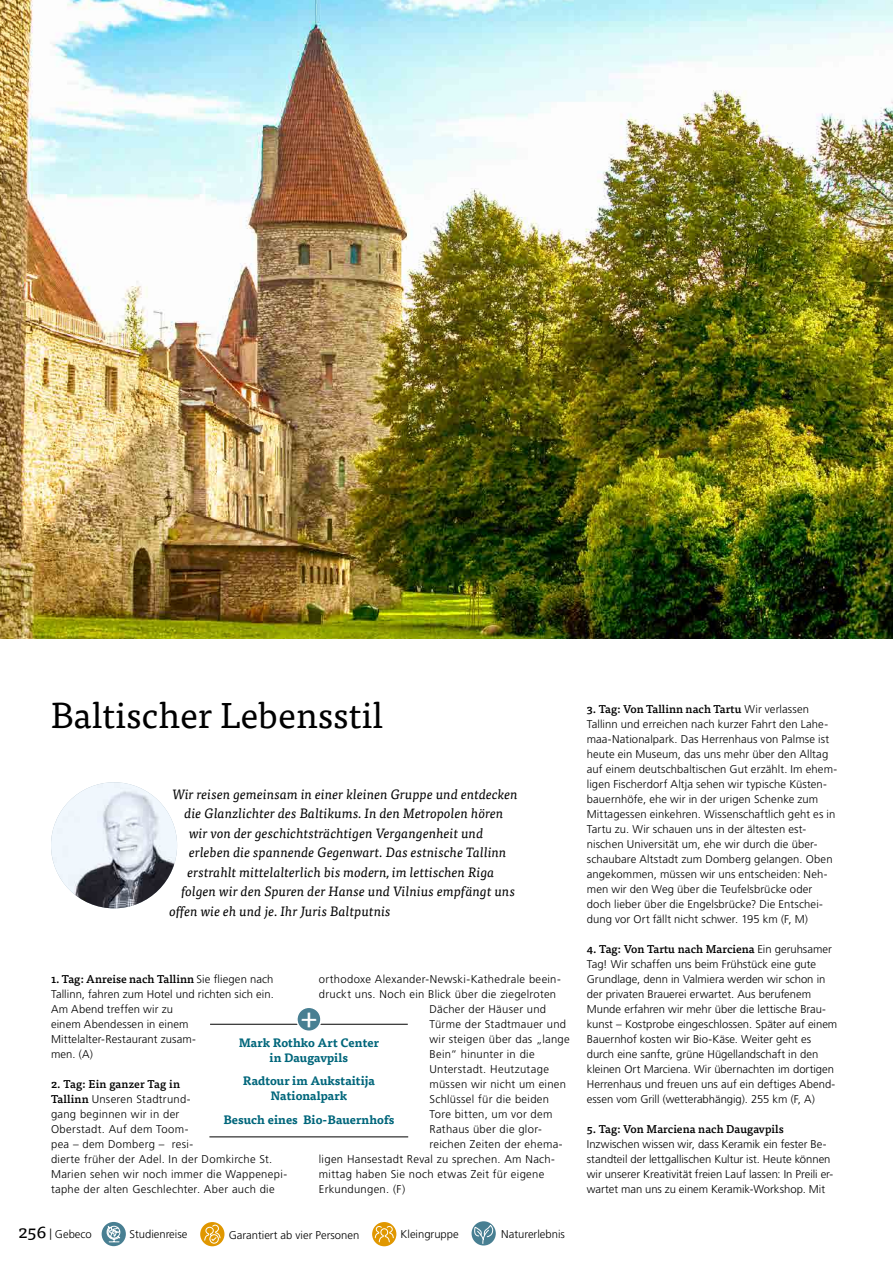
<style>
.page{position:relative;width:893px;height:1263px;background:#fff}
.page>*{position:absolute;margin:0;border:0;box-sizing:border-box;transform-origin:0 0}
.t1{font:36px "Tisa OT";color:#000}
.t2{font:30px "Tisa OT";color:#fff}
.t3{font:18px "Tisa OT";color:#000}
.t4{font:italic 13.5px "Tisa OT";letter-spacing:.005em;color:#000}
.t5{font:700 12px/15px "Tisa OT";color:#00667b;text-align:center}
.t6{font:300 11.25px/15px "Frutiger LT Pro";letter-spacing:.01em;color:#000}
.t7{font:500 11.25px "Tisa OT";color:#000}
.t8{font:300 11.25px "Frutiger LT Pro";letter-spacing:.03em;color:#000}
.s1{font-family:"Frutiger LT Pro";font-weight:300}
.s2{font-family:"Tisa OT";font-weight:500}
.s3{font-family:"Frutiger LT Pro";font-weight:300;font-size:11.25px}
</style>
<div class="page">
<img style="left:0;top:0;width:893px;height:638px">
<hr style="left:209px;top:1136px;width:199px;height:1px;background:#000">
<hr style="left:210px;top:1024px;width:198px;height:1px;background:#000">
<div style="left:297px;top:1007px;width:24px;height:24px;background:#487f92;border-radius:50%"></div>
<div style="left:296px;top:1006px;width:26px;height:26px;border:2px solid #fff;border-radius:50%"></div>
<div style="left:372px;top:1222px;width:24px;height:24px;background:#e09700;border-radius:50%"></div>
<svg style="left:374px;top:1226px;width:20px;height:17px"></svg>
<div style="left:102px;top:1222px;width:24px;height:24px;background:#487f92;border-radius:50%"></div>
<svg style="left:106px;top:1222px;width:15px;height:21px"></svg>
<div style="left:200px;top:1222px;width:24px;height:24px;background:#e09700;border-radius:50%"></div>
<svg style="left:204px;top:1224px;width:17px;height:20px"></svg>
<img style="left:51px;top:782px;width:126px;height:126px;border-radius:63px">
<svg style="left:472px;top:1221px;width:24px;height:24px"></svg>
<svg style="left:474px;top:1222px;width:20px;height:22px"></svg>
<h1 class="t1" style="left:51px;top:694px;width:333px">Baltischer Lebensstil</h1>
<p class="t4" style="left:173px;top:786px;width:347px">Wir reisen gemeinsam in einer kleinen Gruppe und entdecken</p>
<p class="t4" style="left:185px;top:806px;width:320px">die Glanzlichter des Baltikums. In den Metropolen hören</p>
<p class="t4" style="left:189px;top:825px;width:296px">wir von der geschichtsträchtigen Vergangenheit und</p>
<p class="t4" style="left:189px;top:845px;width:319px">erleben die spannende Gegenwart. Das estnische Tallinn</p>
<p class="t4" style="left:188px;top:864px;width:309px">erstrahlt mittelalterlich bis modern, im lettischen Riga</p>
<p class="t4" style="left:182px;top:884px;width:335px">folgen wir den Spuren der Hanse und Vilnius empfängt uns</p>
<p class="t4" style="left:170px;top:903px;width:223px">offen wie eh und je. Ihr Juris Baltputnis</p>
<p class="t7" style="left:51px;top:972px;width:224px">1. Tag: Anreise nach Tallinn <span class="s1">Sie fliegen nach</span></p>
<p class="t6" style="left:51px;top:987px;width:224px">Tallinn, fahren zum Hotel und richten sich ein.<br>Am Abend treffen wir zu<br>einem Abendessen in einem<br>Mittelalter-Restaurant zusam-<br>men. (A)</p>
<p class="t7" style="left:51px;top:1077px;width:131px">2. Tag: Ein ganzer Tag in</p>
<p class="t6" style="left:51px;top:1092px;width:238px"><span class="s2">Tallinn</span> Unseren Stadtrund-<br>gang beginnen wir in der<br>Oberstadt. Auf dem Toom-<br>pea – dem Domberg – resi-<br>dierte früher der Adel. In der Domkirche St.<br>Marien sehen wir noch immer die Wappenepi&shy;taphe der alten Geschlechter. Aber auch die</p>
<p class="t6" style="left:319px;top:972px;width:243px">orthodoxe Alexander-Newski-Kathedrale beein-</p>
<p class="t6" style="left:319px;top:987px;width:239px">druckt uns. Noch ein Blick über die ziegelroten</p>
<p class="t6" style="left:429px;top:1002px;width:118px">Dächer der Häuser und</p>
<p class="t6" style="left:429px;top:1017px;width:138px">Türme der Stadtmauer und</p>
<p class="t6" style="left:429px;top:1032px;width:142px">wir steigen über das „lange</p>
<p class="t6" style="left:429px;top:1047px;width:107px">Bein“ hinunter in die</p>
<p class="t8" style="left:429px;top:1063px;width:121px">Unterstadt. Heutzutage</p>
<p class="t6" style="left:429px;top:1077px;width:138px">müssen wir nicht um einen</p>
<p class="t6" style="left:429px;top:1092px;width:121px">Schlüssel für die beiden</p>
<p class="t6" style="left:429px;top:1107px;width:125px">Tore bitten, um vor dem</p>
<p class="t6" style="left:429px;top:1122px;width:114px">Rathaus über die glor-</p>
<p class="t6" style="left:429px;top:1137px;width:135px">reichen Zeiten der ehema-</p>
<p class="t6" style="left:319px;top:1152px;width:238px">ligen Hansestadt Reval zu sprechen. Am Nach-</p>
<p class="t6" style="left:319px;top:1167px;width:227px">mittag haben Sie noch etwas Zeit für eigene</p>
<p class="t6" style="left:319px;top:1182px;width:88px">Erkundungen. (F)</p>
<h2 class="t2" style="left:300px;top:999px;width:19px">+</h2>
<p class="t5" style="left:239px;top:1035px;width:142px">Mark Rothko Art Center in Daugavpils</p>
<p class="t5" style="left:243px;top:1074px;width:134px">Radtour im Aukstaitija<br>Nationalpark</p>
<p class="t5" style="left:223px;top:1112px;width:172px">Besuch eines Bio-Bauernhofs</p>
<h3 class="t3" style="left:19px;top:1221px;width:35px">256 <span class="s3">|</span></h3>
<p class="t6" style="left:55px;top:1227px;width:38px">Gebeco</p>
<p class="t6" style="left:130px;top:1227px;width:59px">Studienreise</p>
<p class="t6" style="left:229px;top:1227px;width:132px">Garantiert ab vier Personen</p>
<p class="t6" style="left:401px;top:1227px;width:60px">Kleingruppe</p>
<p class="t6" style="left:501px;top:1227px;width:65px">Naturerlebnis</p>
<p class="t7" style="left:587px;top:702px;width:224px">3. Tag: Von Tallinn nach Tartu <span class="s1">Wir verlassen</span></p>
<p class="t6" style="left:587px;top:717px;width:252px">Tallinn und erreichen nach kurzer Fahrt den Lahe&shy;maa-Nationalpark. Das Herrenhaus von Palmse ist heute ein Museum, das uns mehr über den Alltag auf einem deutschbaltischen Gut erzählt. Im ehem&shy;ligen Fischerdorf Altja sehen wir typische Küsten&shy;bauernhöfe, ehe wir in der urigen Schenke zum Mittagessen einkehren. Wissenschaftlich geht es in Tartu zu. Wir schauen uns in der ältesten est&shy;nischen Universität um, ehe wir durch die über&shy;schaubare Altstadt zum Domberg gelangen. Oben angekommen, müssen wir uns entscheiden: Neh&shy;men wir den Weg über die Teufelsbrücke oder doch lieber über die Engelsbrücke? Die Entschei&shy;dung vor Ort fällt nicht schwer. 195 km (F, M)</p>
<p class="t7" style="left:587px;top:942px;width:247px">4. Tag: Von Tartu nach Marciena <span class="s1">Ein geruhsamer</span></p>
<p class="t6" style="left:587px;top:957px;width:252px">Tag! Wir schaffen uns beim Frühstück eine gute Grundlage, denn in Valmiera werden wir schon in der privaten Brauerei erwartet. Aus berufenem Munde erfahren wir mehr über die lettische Brau&shy;kunst – Kostprobe eingeschlossen. Später auf einem Bauernhof kosten wir Bio-Käse. Weiter geht es durch eine sanfte, grüne Hügellandschaft in den kleinen Ort Marciena. Wir übernachten im dortigen Herrenhaus und freuen uns auf ein deftiges Abend&shy;essen vom Grill (wetterabhängig). 255 km (F, A)</p>
<p class="t7" style="left:587px;top:1122px;width:198px">5. Tag: Von Marciena nach Daugavpils</p>
<p class="t6" style="left:587px;top:1137px;width:248px">Inzwischen wissen wir, dass Keramik ein fester Be&shy;standteil der lettgallischen Kultur ist. Heute können wir unserer Kreativität freien Lauf lassen: In Preili er&shy;wartet man uns zu einem Keramik-Workshop. Mit</p>
</div>
